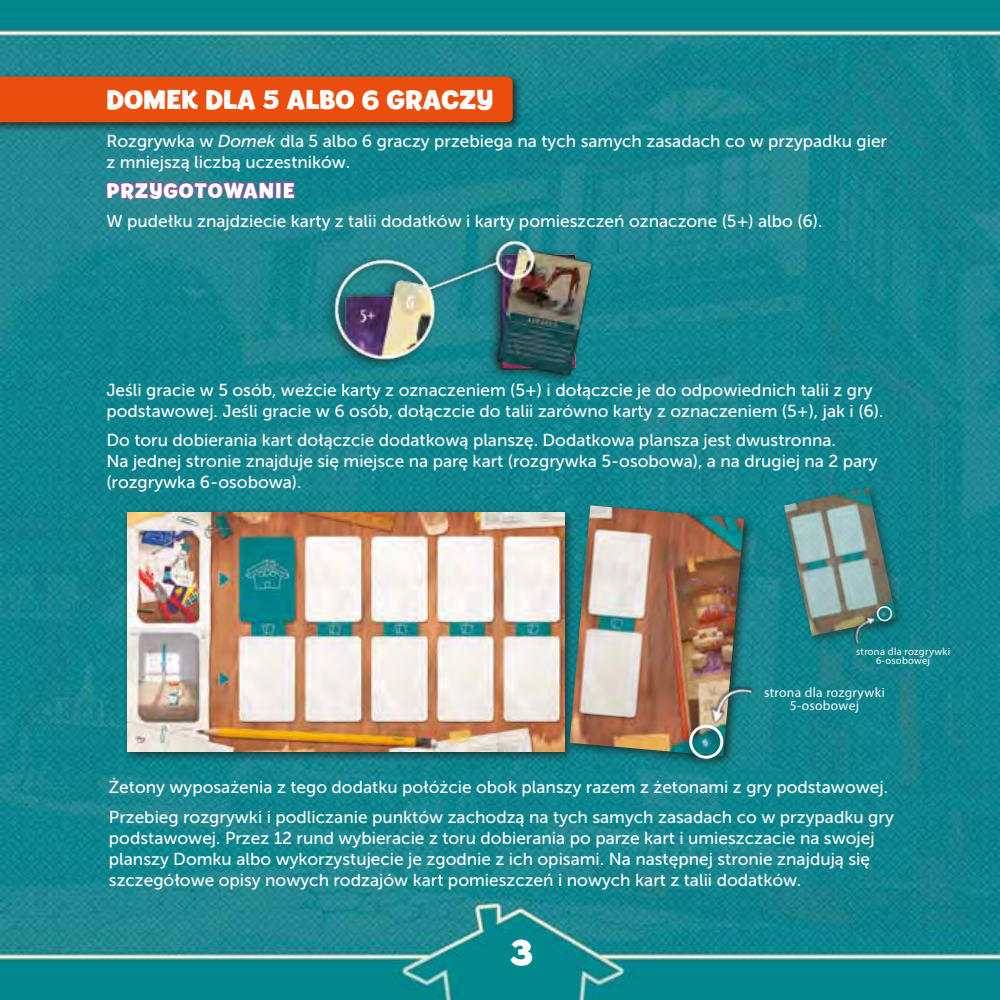
<style>
.page{position:relative;width:1000px;height:1000px;background:#fff}
.page>*{position:absolute;margin:0;border:0;box-sizing:border-box;transform-origin:0 0}
.t1{font:700 36px "Billy";color:#fff}
.t2{font:700 27px "Billy";color:#fff}
.t3{font:700 21px "Billy";letter-spacing:.05em;color:#fff}
.t4{font:17.25px/21px "Museo Sans 500";color:#fff}
.t5{font:13.5px/13.5px "Myriad Pro";letter-spacing:.025em;color:#fff;text-align:center}
.t6{font:10.5px/9px "Myriad Pro";letter-spacing:.025em;color:#fff;text-align:center}
.s1{font-style:italic}
</style>
<div class="page">
<img style="left:13px;top:0;width:986px;height:999px">
<img style="left:0;top:0;width:13px;height:999px">
<div style="left:0;top:72px;width:523px;height:60px;background:#1d1d1b;opacity:.8"></div>
<div style="left:0;top:77px;width:512px;height:45px;background:#e94e0f"></div>
<svg style="left:105px;top:178px;width:191px;height:24px;background:#4d7196"></svg>
<div style="left:565px;top:500px;width:189px;height:266px;background:#1d1d1b;opacity:.75"></div>
<img style="left:569px;top:505px;width:174px;height:251px">
<div style="left:779px;top:483px;width:127px;height:163px;background:#1d1d1b;opacity:.75"></div>
<img style="left:783px;top:487px;width:112px;height:148px">
<div style="left:679px;top:720px;width:50px;height:50px;background:#1d1d1b;opacity:.75"></div>
<div style="left:689px;top:724px;width:34px;height:34px;border:3px solid #fff;border-radius:50%"></div>
<div style="left:867px;top:602px;width:30px;height:31px;background:#1d1d1b;opacity:.75"></div>
<div style="left:876px;top:606px;width:15px;height:15px;border:2px solid #fff;border-radius:50%"></div>
<div style="left:322px;top:233px;width:274px;height:152px;background:#1d1d1b;opacity:.75"></div>
<img style="left:262px;top:236px;width:416px;height:140px">
<div style="left:122px;top:507px;width:454px;height:255px;background:#1d1d1b;opacity:.75"></div>
<img style="left:128px;top:512px;width:436px;height:239px">
<img style="left:698px;top:668px;width:60px;height:65px">
<img style="left:841px;top:606px;width:44px;height:41px">
<h2 class="t2" style="left:106px;top:82px;width:388px">DOMEK DLA 5 ALBO 6 GRACZY</h2>
<p class="t4" style="left:106px;top:130px;width:782px">Rozgrywka w <span class="s1">Domek</span> dla 5 albo 6 graczy przebiega na tych samych zasadach co w przypadku gier z mniejszą liczbą uczestników.</p>
<p class="t3" style="left:106px;top:176px;width:189px">PRZYGOTOWANIE</p>
<p class="t4" style="left:106px;top:211px;width:717px">W pudełku znajdziecie karty z talii dodatków i karty pomieszczeń oznaczone (5+) albo (6).</p>
<p class="t4" style="left:106px;top:379px;width:778px">Jeśli gracie w 5 osób, weźcie karty z oznaczeniem (5+) i dołączcie je do odpowiednich talii z gry podstawowej. Jeśli gracie w 6 osób, dołączcie do talii zarówno karty z oznaczeniem (5+), jak i (6).</p>
<p class="t4" style="left:106px;top:430px;width:772px">Do toru dobierania kart dołączcie dodatkową planszę. Dodatkowa plansza jest dwustronna.<br>Na jednej stronie znajduje się miejsce na parę kart (rozgrywka 5-osobowa), a na drugiej na 2 pary (rozgrywka 6-osobowa).</p>
<p class="t6" style="left:856px;top:646px;width:95px">strona dla rozgrywki<br>6-osobowej</p>
<p class="t5" style="left:763px;top:685px;width:122px">strona dla rozgrywki<br>5-osobowej</p>
<p class="t4" style="left:109px;top:772px;width:786px;line-height:29.5px">Żetony wyposażenia z tego dodatku połóżcie obok planszy razem z żetonami z gry podstawowej.<br>Przebieg rozgrywki i podliczanie punktów zachodzą na tych samych zasadach co w przypadku gry</p>
<p class="t4" style="left:109px;top:827px;width:767px">podstawowej. Przez 12 rund wybieracie z toru dobierania po parze kart i umieszczacie na swojej planszy Domku albo wykorzystujecie je zgodnie z ich opisami. Na następnej stronie znajdują się szczegółowe opisy nowych rodzajów kart pomieszczeń i nowych kart z talii dodatków.</p>
<h1 class="t1" style="left:509px;top:928px;width:25px">3</h1>
</div>
